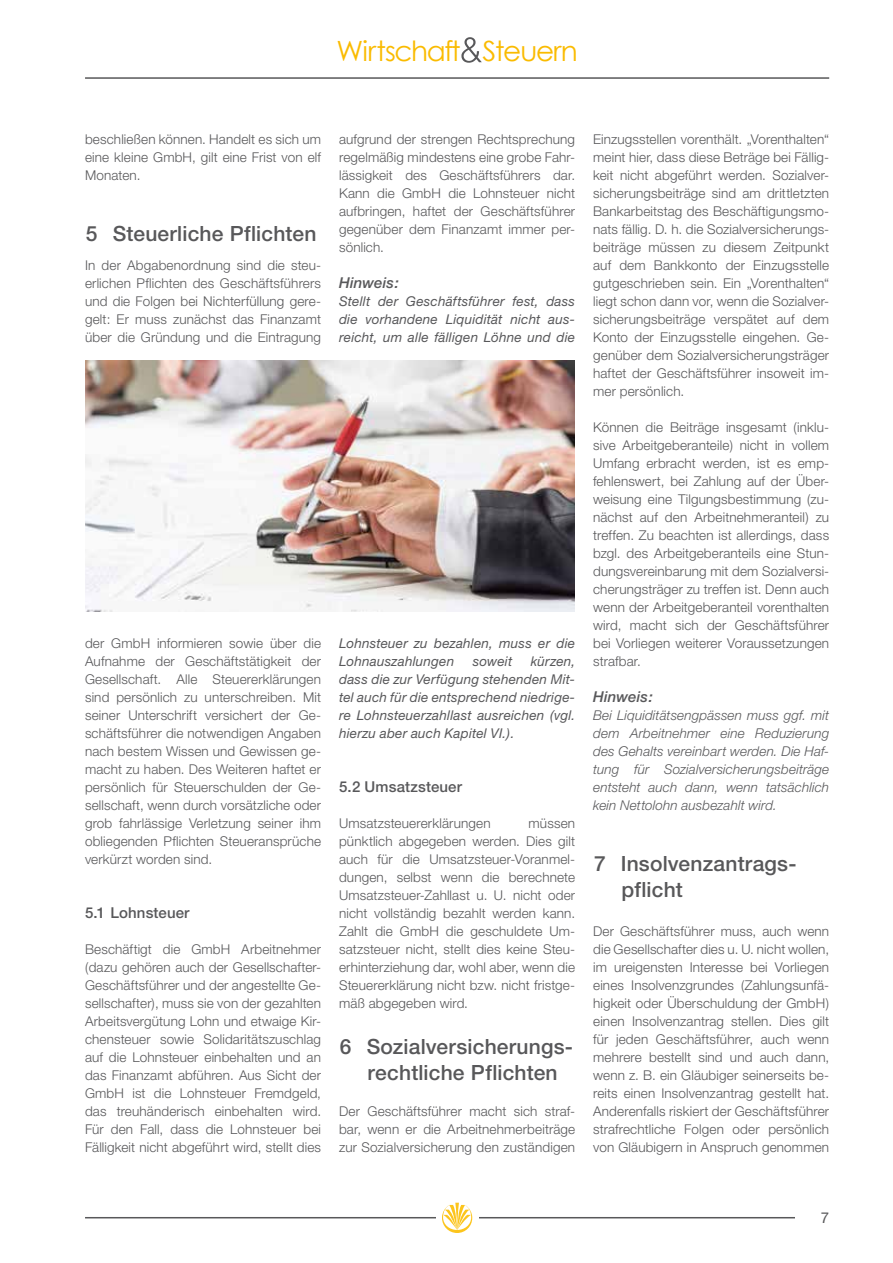
<style>
.page{position:relative;width:893px;height:1263px;background:#fff}
.page>*{position:absolute;margin:0;border:0;box-sizing:border-box;transform-origin:0 0}
.t1{font:27.9px "Century Gothic";letter-spacing:-.05em;color:#fabb00}
.t2{font:500 21px/25.2px "Helvetica Neue";letter-spacing:.01em;color:#58585a;text-align:center}
.t3{font:500 15px "Helvetica Neue";letter-spacing:.005em;color:#58585a}
.t4{font:italic 500 15px "Helvetica Neue";letter-spacing:.01em;color:#58585a}
.t5{font:15px "Helvetica Neue";color:#58585a}
.t6{font:300 13.5px/18px "Helvetica Neue";letter-spacing:.01em;color:#58585a;text-align:justify}
.t7{font:italic 13.5px/18px "Helvetica Neue";letter-spacing:.015em;color:#58585a;text-align:justify}
.t8{font:italic 300 13.5px/18px "Helvetica Neue";letter-spacing:.01em;color:#58585a;text-align:justify}
</style>
<div class="page">
<img style="left:85px;top:361px;width:490px;height:251px">
<hr style="left:85px;top:77px;width:744px;height:2px;background:#58585a">
<hr style="left:85px;top:1217px;width:744px;height:1px;background:#58585a">
<div style="left:795px;top:1212px;width:34px;height:30px;background:#fff"></div>
<div style="left:436px;top:1201px;width:42px;height:34px;background:#fff"></div>
<svg style="left:442px;top:1203px;width:30px;height:30px"></svg>
<svg style="left:461px;top:37px;width:21px;height:26px"></svg>
<h1 class="t1" style="left:336px;top:32px;width:243px">Wirtschaft Steuern</h1>
<p class="t6" style="left:85px;top:130px;width:238px">beschließen können. Handelt es sich um eine kleine GmbH, gilt eine Frist von elf Monaten.</p>
<h2 class="t2" style="left:86px;top:221px;width:232px">5 Steuerliche Pflichten</h2>
<p class="t6" style="left:85px;top:256px;width:238px">In der Abgabenordnung sind die steu&shy;erlichen Pflichten des Geschäftsführers und die Folgen bei Nichterfüllung gere&shy;gelt: Er muss zunächst das Finanzamt über die Gründung und die Eintragung</p>
<p class="t6" style="left:339px;top:130px;width:238px">aufgrund der strengen Rechtsprechung regelmäßig mindestens eine grobe Fahr&shy;lässigkeit des Geschäftsführers dar.<br>Kann die GmbH die Lohnsteuer nicht aufbringen, haftet der Geschäftsführer gegenüber dem Finanzamt immer per&shy;sönlich.</p>
<p class="t4" style="left:339px;top:274px;width:61px">Hinweis:</p>
<p class="t7" style="left:339px;top:292px;width:238px">Stellt der Geschäftsführer fest, dass die vorhandene Liquidität nicht aus&shy;reicht, um alle fälligen Löhne und die</p>
<p class="t6" style="left:85px;top:634px;width:238px">der GmbH informieren sowie über die Aufnahme der Geschäftstätigkeit der Gesellschaft. Alle Steuererklärungen sind persönlich zu unterschreiben. Mit seiner Unterschrift versichert der Ge&shy;schäftsführer die notwendigen Angaben nach bestem Wissen und Gewissen ge&shy;macht zu haben. Des Weiteren haftet er persönlich für Steuerschulden der Ge&shy;sellschaft, wenn durch vorsätzliche oder grob fahrlässige Verletzung seiner ihm obliegenden Pflichten Steueransprüche verkürzt worden sind.</p>
<p class="t3" style="left:85px;top:904px;width:106px">5.1 Lohnsteuer</p>
<p class="t6" style="left:85px;top:940px;width:238px">Beschäftigt die GmbH Arbeitnehmer (dazu gehören auch der Gesellschafter-Geschäftsführer und der angestellte Ge&shy;sellschafter), muss sie von der gezahlten Arbeitsvergütung Lohn und etwaige Kir&shy;chensteuer sowie Solidaritätszuschlag auf die Lohnsteuer einbehalten und an das Finanzamt abführen. Aus Sicht der GmbH ist die Lohnsteuer Fremdgeld, das treuhänderisch einbehalten wird.<br>Für den Fall, dass die Lohnsteuer bei Fälligkeit nicht abgeführt wird, stellt dies</p>
<p class="t7" style="left:339px;top:634px;width:238px">Lohnsteuer zu bezahlen, muss er die<br>Lohnauszahlungen</p>
<p class="t7" style="left:339px;top:652px;width:238px;text-indent:192px">kürzen, dass die zur Verfügung stehenden Mit&shy;tel auch für die entsprechend niedrige&shy;re Lohnsteuerzahllast ausreichen (vgl. hierzu aber auch Kapitel VI.).</p>
<p class="t7" style="left:473px;top:652px;width:41px">soweit</p>
<p class="t3" style="left:339px;top:778px;width:124px">5.2 Umsatzsteuer</p>
<p class="t6" style="left:339px;top:814px;width:153px">Umsatzsteuererklärungen</p>
<p class="t6" style="left:339px;top:814px;width:238px;text-indent:189px">müssen pünktlich abgegeben werden. Dies gilt auch für die Umsatzsteuer-Voranmel&shy;dungen, selbst wenn die berechnete Umsatzsteuer-Zahllast u. U. nicht oder nicht vollständig bezahlt werden kann.<br>Zahlt die GmbH die geschuldete Um&shy;satzsteuer nicht, stellt dies keine Steu&shy;erhinterziehung dar, wohl aber, wenn die Steuererklärung nicht bzw. nicht fristge&shy;mäß abgegeben wird.</p>
<h2 class="t2" style="left:340px;top:1034px;width:235px">6 Sozialversicherungs&shy;rechtliche Pflichten</h2>
<p class="t6" style="left:339px;top:1102px;width:238px">Der Geschäftsführer macht sich straf&shy;bar, wenn er die Arbeitnehmerbeiträge zur Sozialversicherung den zuständigen</p>
<p class="t6" style="left:593px;top:130px;width:238px">Einzugsstellen vorenthält. „Vorenthalten“ meint hier, dass diese Beträge bei Fällig&shy;keit nicht abgeführt werden. Sozialver&shy;sicherungsbeiträge sind am drittletzten Bankarbeitstag des Beschäftigungsmo&shy;nats fällig. D. h. die Sozialversicherungs&shy;beiträge müssen zu diesem Zeitpunkt auf dem Bankkonto der Einzugsstelle gutgeschrieben sein. Ein „Vorenthalten“ liegt schon dann vor, wenn die Sozialver&shy;sicherungsbeiträge verspätet auf dem Konto der Einzugsstelle eingehen. Ge&shy;genüber dem Sozialversicherungsträger haftet der Geschäftsführer insoweit im&shy;mer persönlich.</p>
<p class="t6" style="left:593px;top:418px;width:238px">Können die Beiträge insgesamt (inklu&shy;sive Arbeitgeberanteile) nicht in vollem Umfang erbracht werden, ist es emp&shy;fehlenswert, bei Zahlung auf der Über&shy;weisung eine Tilgungsbestimmung (zu&shy;nächst auf den Arbeitnehmeranteil) zu treffen. Zu beachten ist allerdings, dass bzgl. des Arbeitgeberanteils eine Stun&shy;dungsvereinbarung mit dem Sozialversi&shy;cherungsträger zu treffen ist. Denn auch wenn der Arbeitgeberanteil vorenthalten wird, macht sich der Geschäftsführer bei Vorliegen weiterer Voraussetzungen strafbar.</p>
<p class="t4" style="left:593px;top:688px;width:61px">Hinweis:</p>
<p class="t8" style="left:593px;top:706px;width:238px">Bei Liquiditätsengpässen muss ggf. mit dem Arbeitnehmer eine Reduzierung des Gehalts vereinbart werden. Die Haf&shy;tung für Sozialversicherungsbeiträge entsteht auch dann, wenn tatsächlich kein Nettolohn ausbezahlt wird.</p>
<h2 class="t2" style="left:622px;top:851px;width:176px;text-align:left;text-indent:-28px">7 Insolvenzantrags&shy;pflicht</h2>
<p class="t6" style="left:593px;top:922px;width:238px">Der Geschäftsführer muss, auch wenn die Gesellschafter dies u. U. nicht wollen, im ureigensten Interesse bei Vorliegen eines Insolvenzgrundes (Zahlungsunfä&shy;higkeit oder Überschuldung der GmbH) einen Insolvenzantrag stellen. Dies gilt für jeden Geschäftsführer, auch wenn mehrere bestellt sind und auch dann, wenn z. B. ein Gläubiger seinerseits be&shy;reits einen Insolvenzantrag gestellt hat.<br>Anderenfalls riskiert der Geschäftsführer strafrechtliche Folgen oder persönlich von Gläubigern in Anspruch genommen</p>
<p class="t5" style="left:821px;top:1209px;width:10px">7</p>
</div>
